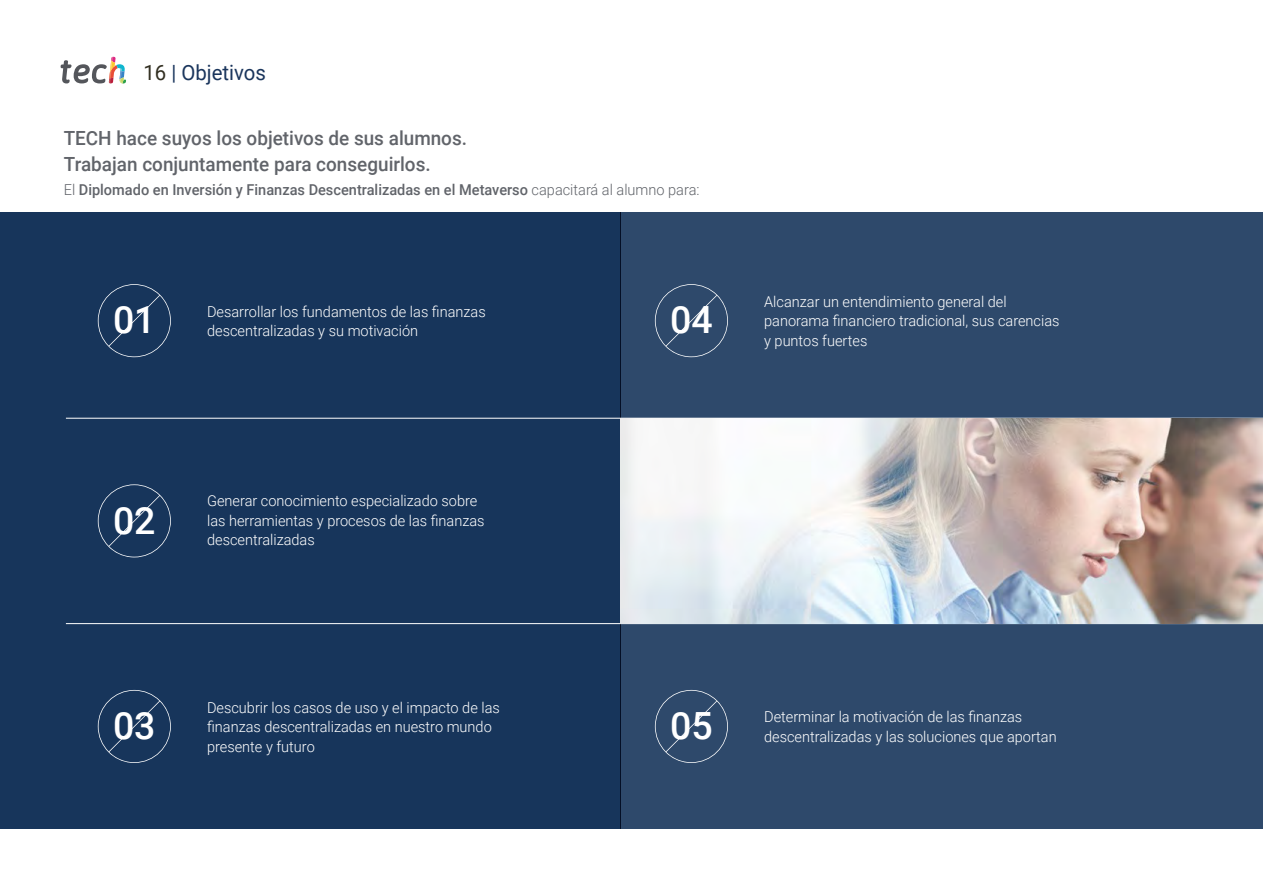
<style>
.page{position:relative;width:1263px;height:893px;background:#fff}
.page>*{position:absolute;margin:0;border:0;box-sizing:border-box;transform-origin:0 0}
.t1{font:500 37.5px "Roboto";color:#fff}
.t2{font:21px "Roboto";color:#1a355c}
.t3{font:500 19.5px/25.5px "Roboto";color:#61646a}
.t4{font:300 15px/19.5px "Roboto";color:#fff}
.t5{font:500 15px "Roboto";color:#61646a}
.s1{color:#312e20}
.s2{font-weight:300}
</style>
<div class="page">
<div style="left:0;top:213px;width:621px;height:616px;background:#17355b"></div>
<div style="left:621px;top:213px;width:642px;height:616px;background:#2e496b"></div>
<svg style="left:98px;top:284px;width:73px;height:73px"></svg>
<svg style="left:98px;top:690px;width:73px;height:73px"></svg>
<svg style="left:98px;top:484px;width:73px;height:73px"></svg>
<svg style="left:655px;top:284px;width:73px;height:73px"></svg>
<svg style="left:655px;top:690px;width:73px;height:73px"></svg>
<hr style="left:66px;top:418px;width:1197px;height:1px;background:#fff">
<hr style="left:66px;top:623px;width:1197px;height:1px;background:#fff">
<svg style="left:61px;top:57px;width:65px;height:27px"></svg>
<img style="left:621px;top:418px;width:642px;height:205px">
<h2 class="t2" style="left:144px;top:57px;width:124px"><span class="s1">16</span> | Objetivos</h2>
<h3 class="t3" style="left:64px;top:125px;width:405px">TECH hace suyos los objetivos de sus alumnos.<br>Trabajan conjuntamente para conseguirlos.</h3>
<p class="t5" style="left:64px;top:179px;width:637px"><span class="s2">El</span> Diplomado en Inversión y Finanzas Descentralizadas en el Metaverso <span class="s2">capacitará al alumno para:</span></p>
<h1 class="t1" style="left:113px;top:294px;width:44px">01</h1>
<p class="t4" style="left:207px;top:301px;width:280px">Desarrollar los fundamentos de las finanzas</p>
<p class="t4" style="left:207px;top:320px;width:213px">descentralizadas y su motivación</p>
<h1 class="t1" style="left:670px;top:294px;width:44px">04</h1>
<p class="t4" style="left:764px;top:291px;width:297px">Alcanzar un entendimiento general del panorama financiero tradicional, sus carencias y puntos fuertes</p>
<h1 class="t1" style="left:113px;top:494px;width:44px">02</h1>
<p class="t4" style="left:207px;top:491px;width:279px">Generar conocimiento especializado sobre las herramientas y procesos de las finanzas descentralizadas</p>
<h1 class="t1" style="left:113px;top:699px;width:44px">03</h1>
<p class="t4" style="left:207px;top:697px;width:294px">Descubrir los casos de uso y el impacto de las finanzas descentralizadas en nuestro mundo presente y futuro</p>
<h1 class="t1" style="left:670px;top:699px;width:44px">05</h1>
<p class="t4" style="left:764px;top:707px;width:294px">Determinar la motivación de las finanzas descentralizadas y las soluciones que aportan</p>
</div>
